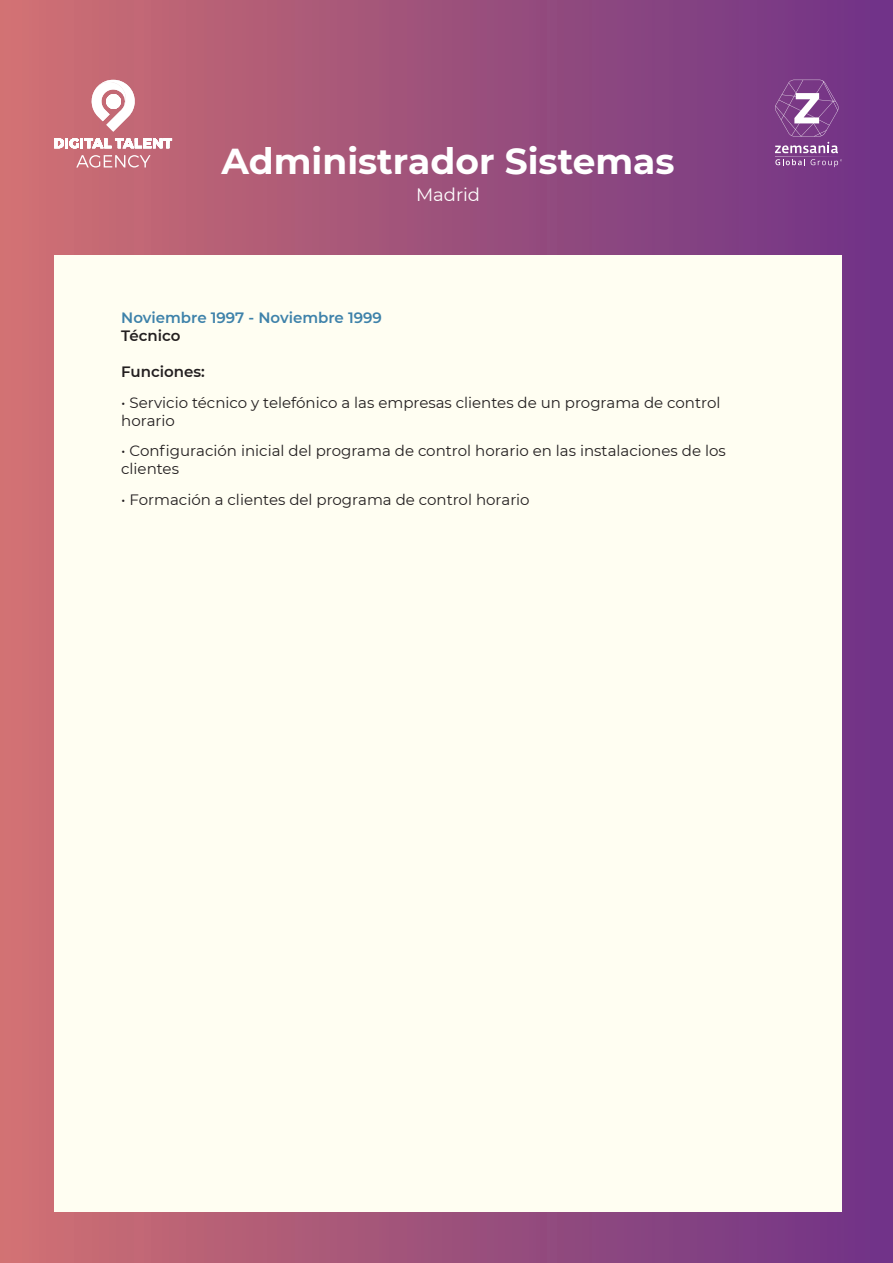
<style>
.page{position:relative;width:893px;height:1263px;background:#fff}
.page>*{position:absolute;margin:0;border:0;box-sizing:border-box;transform-origin:0 0}
.t1{font:700 36px "Montserrat";color:#fff}
.t2{font:18px "Montserrat";color:#fff}
.t3{font:15px/18px "Montserrat";color:#231f20}
.t4{font:600 15px "Montserrat";color:#3e82aa}
.t5{font:600 15px "Montserrat";color:#231f20}
</style>
<div class="page">
<div style="left:0;top:0;width:893px;height:1263px;background:linear-gradient(to right,#cf7171,#6d3287)"></div>
<div style="left:54px;top:255px;width:788px;height:957px;background:#fffef2"></div>
<svg style="left:90px;top:80px;width:47px;height:52px"></svg>
<svg style="left:54px;top:138px;width:118px;height:11px"></svg>
<svg style="left:76px;top:155px;width:75px;height:13px"></svg>
<svg style="left:775px;top:80px;width:64px;height:56px;background:#8e5899"></svg>
<svg style="left:775px;top:142px;width:67px;height:25px;background:#94619e"></svg>
<p class="t1" style="left:222px;top:135px;width:455px">Administrador Sistemas</p>
<p class="t2" style="left:416px;top:182px;width:66px">Madrid</p>
<p class="t4" style="left:121px;top:307px;width:262px">Noviembre 1997 - Noviembre 1999</p>
<p class="t5" style="left:121px;top:325px;width:61px">Técnico</p>
<p class="t5" style="left:121px;top:361px;width:85px">Funciones:</p>
<p class="t3" style="left:121px;top:393px;width:601px">• Servicio técnico y telefónico a las empresas clientes de un programa de control horario</p>
<p class="t3" style="left:121px;top:441px;width:606px">• Configuración inicial del programa de control horario en las instalaciones de los clientes</p>
<p class="t3" style="left:121px;top:490px;width:410px">• Formación a clientes del programa de control horario</p>
</div>
